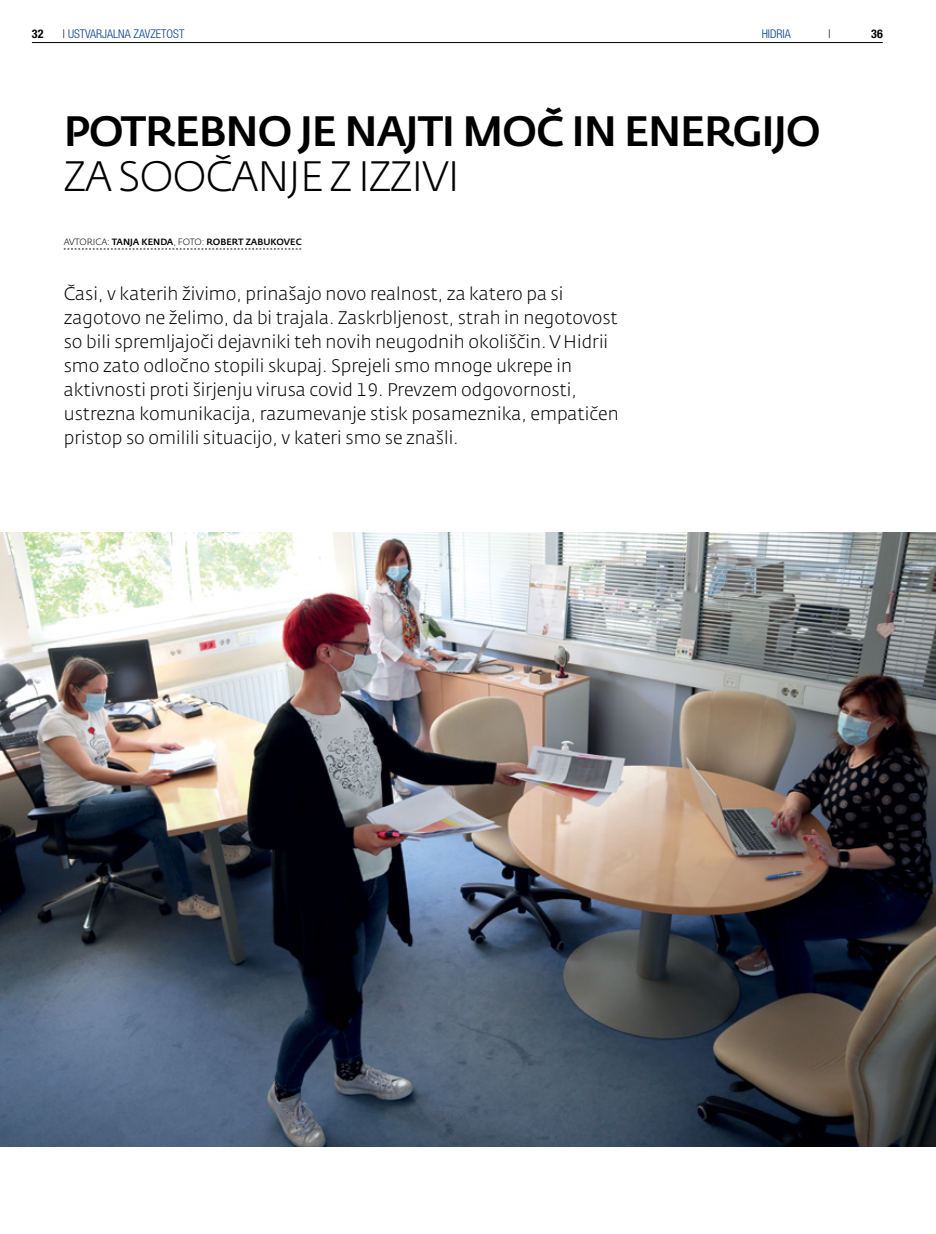
<style>
.page{position:relative;width:936px;height:1234px;background:#fff}
.page>*{position:absolute;margin:0;border:0;box-sizing:border-box;transform-origin:0 0}
.t1{font:500 42px "Fedra Sans CE";letter-spacing:-.03em;color:#000}
.t2{font:42px "Fedra Sans CE Light TF";letter-spacing:-.03em;color:#000}
.t3{font:18px/24px "Fedra Sans CE Light TF";color:#000}
.t4{font:300 condensed 12px "Helvetica Neue LT Pro";color:#023f88}
.t5{font:700 condensed 12px "Helvetica Neue LT Pro";color:#000}
.t6{font:300 condensed 12px "Helvetica Neue LT Pro";color:#000}
.t7{font:500 9px "Fedra Sans CE";color:#000}
.s1{color:#000}
.s2{font-family:"Fedra Sans CE Light TF";font-weight:400}
</style>
<div class="page">
<hr style="left:32px;top:42px;width:850px;height:1px;background:#000">
<img style="left:0;top:532px;width:935px;height:614px">
<svg style="left:64px;top:249px;width:237px;height:1px"></svg>
<p class="t5" style="left:32px;top:27px;width:13px">32</p>
<p class="t4" style="left:62px;top:27px;width:123px"><span class="s1">|</span> USTVARJALNA ZAVZETOST</p>
<p class="t4" style="left:761px;top:27px;width:31px">HIDRIA</p>
<p class="t6" style="left:828px;top:27px;width:4px">|</p>
<p class="t5" style="left:871px;top:27px;width:13px">36</p>
<h1 class="t1" style="left:64px;top:105px;width:758px">POTREBNO JE NAJTI MOČ IN ENERGIJO</h1>
<h1 class="t2" style="left:64px;top:152px;width:398px">ZA SOOČANJE Z IZZIVI</h1>
<p class="t7" style="left:64px;top:236px;width:239px"><span class="s2">AVTORICA:</span> TANJA KENDA<span class="s2">, FOTO:</span> ROBERT ZABUKOVEC</p>
<p class="t3" style="left:64px;top:282px;width:556px">Časi, v katerih živimo, prinašajo novo realnost, za katero pa si zagotovo ne želimo, da bi trajala. Zaskrbljenost, strah in negotovost so bili spremljajoči dejavniki teh novih neugodnih okoliščin. V Hidrii smo zato odločno stopili skupaj. Sprejeli smo mnoge ukrepe in aktivnosti proti širjenju virusa covid 19. Prevzem odgovornosti, ustrezna komunikacija, razumevanje stisk posameznika, empatičen pristop so omilili situacijo, v kateri smo se znašli.</p>
</div>
